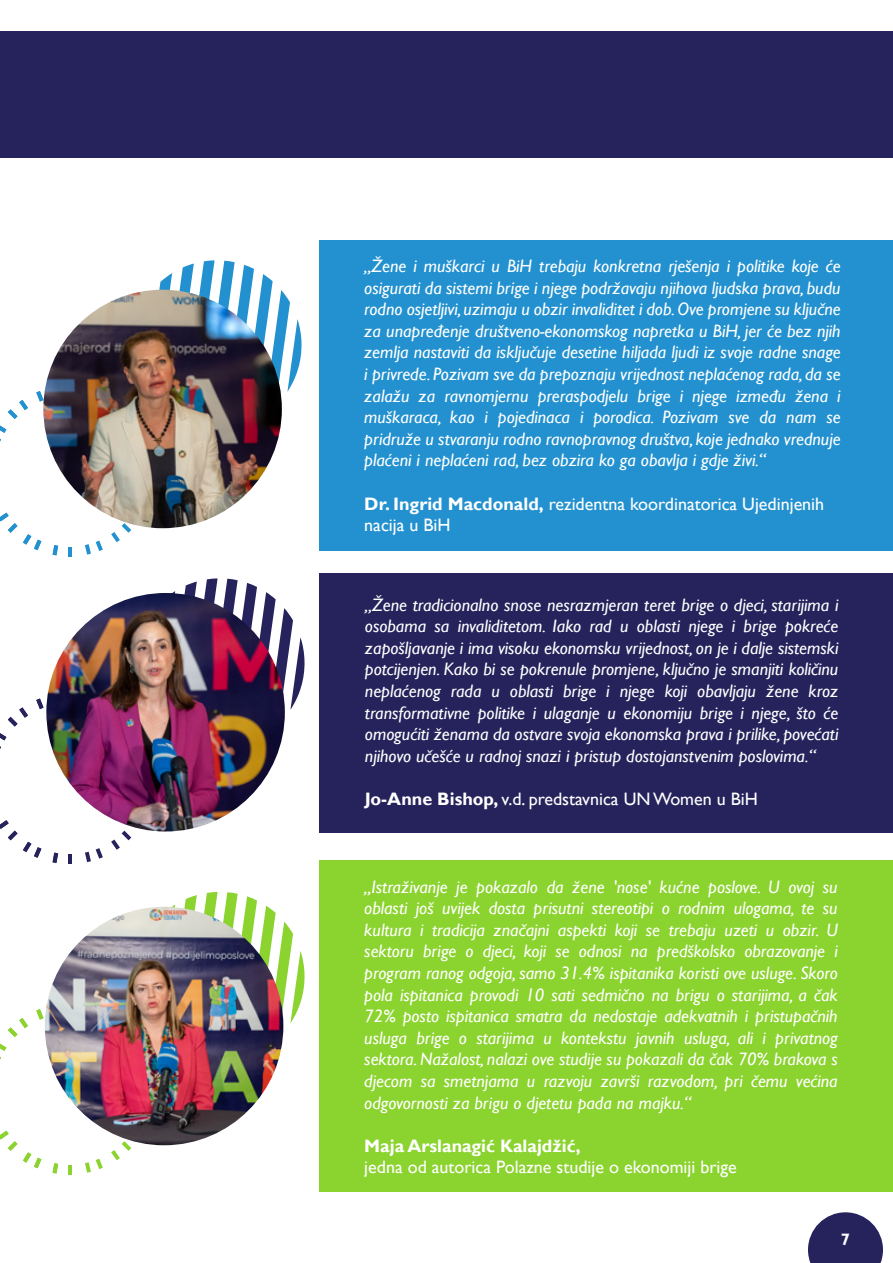
<style>
.page{position:relative;width:893px;height:1263px;background:#fff}
.page>*{position:absolute;margin:0;border:0;box-sizing:border-box;transform-origin:0 0}
.t1{font:italic 18px/21.6px "Gill Sans";color:#fff;text-align:justify}
.t2{font:18px/21.6px "Gill Sans";color:#fff}
.t3{font:700 18px "Gill Sans";color:#fff}
.t4{font:700 16.5px "Gill Sans";color:#fff}
.s1{font-weight:700}
</style>
<div class="page">
<svg style="left:68px;top:547px;width:4px;height:9px"></svg>
<svg style="left:0;top:426px;width:6px;height:7px"></svg>
<svg style="left:36px;top:391px;width:7px;height:10px"></svg>
<svg style="left:85px;top:541px;width:18px;height:14px"></svg>
<svg style="left:8px;top:400px;width:20px;height:19px"></svg>
<svg style="left:111px;top:517px;width:38px;height:25px"></svg>
<svg style="left:0;top:513px;width:41px;height:37px"></svg>
<svg style="left:53px;top:545px;width:5px;height:10px"></svg>
<hr style="left:68px;top:854px;width:4px;height:10px;background:#26235c">
<svg style="left:0;top:733px;width:6px;height:7px"></svg>
<svg style="left:36px;top:698px;width:8px;height:11px"></svg>
<svg style="left:85px;top:848px;width:18px;height:14px"></svg>
<svg style="left:8px;top:707px;width:20px;height:19px"></svg>
<svg style="left:111px;top:831px;width:20px;height:19px"></svg>
<svg style="left:0;top:820px;width:41px;height:38px"></svg>
<svg style="left:53px;top:853px;width:5px;height:10px"></svg>
<svg style="left:125px;top:578px;width:180px;height:184px"></svg>
<svg style="left:122px;top:260px;width:180px;height:169px"></svg>
<div style="left:0;top:32px;width:893px;height:126px;background:#26235c"></div>
<div style="left:319px;top:240px;width:574px;height:311px;background:#2391cf"></div>
<div style="left:319px;top:573px;width:574px;height:260px;background:#26235c"></div>
<div style="left:319px;top:860px;width:574px;height:331px;background:#8bd32e"></div>
<svg style="left:68px;top:1165px;width:4px;height:9px"></svg>
<svg style="left:36px;top:1005px;width:11px;height:14px"></svg>
<svg style="left:85px;top:1159px;width:18px;height:14px"></svg>
<svg style="left:0;top:1018px;width:28px;height:42px"></svg>
<svg style="left:111px;top:1133px;width:38px;height:27px"></svg>
<svg style="left:0;top:1131px;width:41px;height:37px"></svg>
<svg style="left:124px;top:892px;width:181px;height:182px"></svg>
<svg style="left:53px;top:1163px;width:5px;height:10px"></svg>
<img style="left:43px;top:290px;width:239px;height:238px;border-radius:119px">
<img style="left:46px;top:593px;width:239px;height:238px;border-radius:119px">
<img style="left:45px;top:907px;width:238px;height:238px;border-radius:119px">
<svg style="left:808px;top:1212px;width:75px;height:51px"></svg>
<p class="t1" style="left:364px;top:255px;width:478px">„Žene i muškarci u BiH trebaju konkretna rješenja i politike koje će osigurati da sistemi brige i njege podržavaju njihova ljudska prava, budu rodno osjetljivi, uzimaju u obzir invaliditet i dob. Ove promjene su ključne za unapređenje društveno-ekonomskog napretka u BiH, jer će bez njih zemlja nastaviti da isključuje desetine hiljada ljudi iz svoje radne snage i privrede. Pozivam sve da prepoznaju vrijednost neplaćenog rada, da se zalažu za ravnomjernu preraspodjelu brige i njege između žena i muškaraca, kao i pojedinaca i porodica. Pozivam sve da nam se pridruže u stvaranju rodno ravnopravnog društva, koje jednako vrednuje plaćeni i neplaćeni rad, bez obzira ko ga obavlja i gdje živi.“</p>
<p class="t2" style="left:364px;top:493px;width:461px"><span class="s1">Dr. Ingrid Macdonald,</span> rezidentna koordinatorica Ujedinjenih nacija u BiH</p>
<p class="t1" style="left:365px;top:594px;width:475px">„Žene tradicionalno snose nesrazmjeran teret brige o djeci, starijima i osobama sa invaliditetom. Iako rad u oblasti njege i brige pokreće zapošljavanje i ima visoku ekonomsku vrijednost, on je i dalje sistemski potcijenjen. Kako bi se pokrenule promjene, ključno je smanjiti količinu neplaćenog rada u oblasti brige i njege koji obavljaju žene kroz transformativne politike i ulaganje u ekonomiju brige i njege, što će omogućiti ženama da ostvare svoja ekonomska prava i prilike, povećati njihovo učešće u radnoj snazi i pristup dostojanstvenim poslovima.“</p>
<p class="t2" style="left:365px;top:788px;width:394px"><span class="s1">Jo-Anne Bishop,</span> v.d. predstavnica UN Women u BiH</p>
<p class="t1" style="left:364px;top:876px;width:475px">„Istraživanje je pokazalo da žene 'nose' kućne poslove. U ovoj su oblasti još uvijek dosta prisutni stereotipi o rodnim ulogama, te su kultura i tradicija značajni aspekti koji se trebaju uzeti u obzir. U sektoru brige o djeci, koji se odnosi na predškolsko obrazovanje i program ranog odgoja, samo 31.4% ispitanika koristi ove usluge. Skoro pola ispitanica provodi 10 sati sedmično na brigu o starijima, a čak 72% posto ispitanica smatra da nedostaje adekvatnih i pristupačnih usluga brige o starijima u kontekstu javnih usluga, ali i privatnog sektora. Nažalost, nalazi ove studije su pokazali da čak 70% brakova s djecom sa smetnjama u razvoju završi razvodom, pri čemu većina odgovornosti za brigu o djetetu pada na majku.“</p>
<p class="t3" style="left:364px;top:1135px;width:218px">Maja Arslanagić Kalajdžić,</p>
<p class="t2" style="left:364px;top:1157px;width:374px">jedna od autorica Polazne studije o ekonomiji brige</p>
<p class="t4" style="left:841px;top:1230px;width:11px">7</p>
</div>
